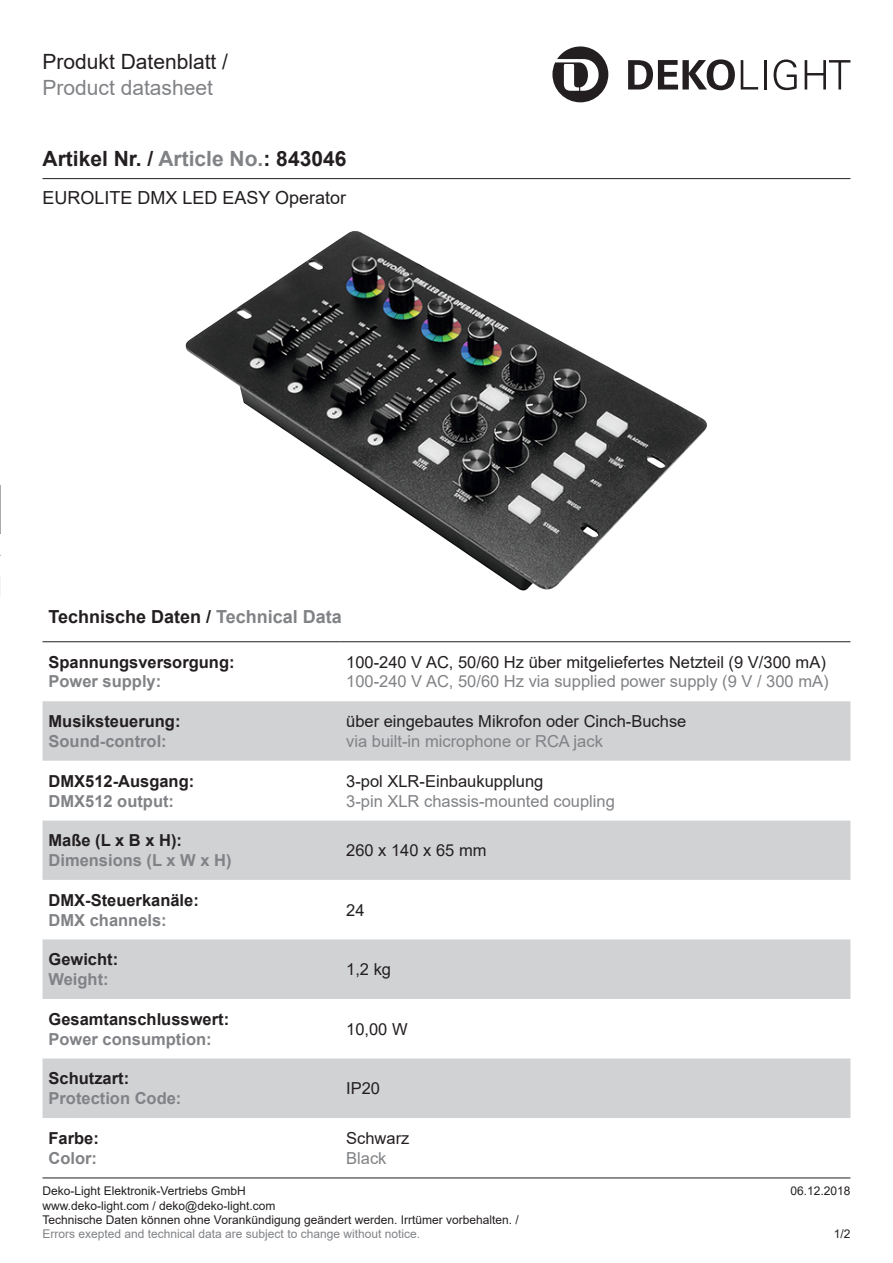
<style>
.page{position:relative;width:893px;height:1263px;background:#fff}
.page>*{position:absolute;margin:0;border:0;box-sizing:border-box;transform-origin:0 0}
.Artikel_Nummer{font:700 21px "Arial";color:#231f20}
.t1{font:21px "Arial";color:#231f20}
.t2{font:21px "Arial";color:#808285}
.Überschrift_Thema{font:700 18px "Arial";color:#231f20}
.Kurzbezeichnung{font:18px "Arial";color:#231f20}
.Leuftext{font:16.5px "Arial";color:#231f20}
.Leuftext-2{font:700 16.5px "Arial";color:#231f20}
.Leuftext-3{font:16.5px "Arial";color:#808285}
.Leuftext-4{font:700 16.5px "Arial";color:#808285}
.Fußtext{font:12px "Arial";color:#231f20}
.Fußtext-2{font:12px "Arial";color:#808285}
.s1{color:#808285}
</style>
<div class="page">
<hr style="left:43px;top:1177px;width:807px;height:1px;background:#231f20">
<hr style="left:43px;top:178px;width:807px;height:1px;background:#231f20">
<svg style="left:0;top:485px;width:1px;height:71px"></svg>
<svg style="left:552px;top:46px;width:56px;height:56px"></svg>
<svg style="left:628px;top:59px;width:107px;height:31px"></svg>
<svg style="left:741px;top:60px;width:17px;height:30px"></svg>
<hr style="left:764px;top:60px;width:2px;height:30px;background:#231f20">
<svg style="left:774px;top:59px;width:23px;height:31px"></svg>
<svg style="left:805px;top:60px;width:45px;height:30px"></svg>
<svg style="left:43px;top:701px;width:807px;height:417px;fill:#d1d2d4"></svg>
<svg style="left:43px;top:761px;width:807px;height:59px"></svg>
<hr style="left:43px;top:641px;width:297px;height:1px;background:#231f20">
<hr style="left:340px;top:641px;width:510px;height:1px;background:#231f20">
<img style="left:186px;top:231px;width:521px;height:360px">
<p class="t1" style="left:43px;top:48px;width:187px">Produkt Datenblatt /</p>
<p class="t2" style="left:43px;top:73px;width:172px">Product datasheet</p>
<p class="Artikel_Nummer" style="left:43px;top:144px;width:305px">Artikel Nr. / <span class="s1">Article No.</span>: 843046</p>
<p class="Kurzbezeichnung" style="left:43px;top:186px;width:305px">EUROLITE DMX LED EASY Operator</p>
<p class="Überschrift_Thema" style="left:49px;top:604px;width:295px">Technische Daten / <span class="s1">Technical Data</span></p>
<p class="Leuftext-2" style="left:49px;top:650px;width:188px">Spannungsversorgung:</p>
<p class="Leuftext-4" style="left:49px;top:670px;width:114px">Power supply:</p>
<p class="Leuftext" style="left:346px;top:650px;width:481px">100-240 V AC, 50/60 Hz über mitgeliefertes Netzteil (9 V/300 mA)</p>
<p class="Leuftext-3" style="left:346px;top:670px;width:484px">100-240 V AC, 50/60 Hz via supplied power supply (9 V / 300 mA)</p>
<p class="Leuftext-2" style="left:49px;top:710px;width:134px">Musiksteuerung:</p>
<p class="Leuftext-4" style="left:49px;top:729px;width:120px">Sound-control:</p>
<p class="Leuftext-2" style="left:49px;top:769px;width:147px">DMX512-Ausgang:</p>
<p class="Leuftext-4" style="left:49px;top:789px;width:127px">DMX512 output:</p>
<p class="Leuftext-2" style="left:49px;top:829px;width:135px">Maße (L x B x H):</p>
<p class="Leuftext-4" style="left:49px;top:849px;width:185px">Dimensions (L x W x H)</p>
<p class="Leuftext-2" style="left:49px;top:888px;width:152px">DMX-Steuerkanäle:</p>
<p class="Leuftext-4" style="left:49px;top:908px;width:120px">DMX channels:</p>
<p class="Leuftext-2" style="left:49px;top:948px;width:71px">Gewicht:</p>
<p class="Leuftext-4" style="left:49px;top:968px;width:62px">Weight:</p>
<p class="Leuftext-2" style="left:49px;top:1007px;width:182px">Gesamtanschlusswert:</p>
<p class="Leuftext-4" style="left:49px;top:1027px;width:165px">Power consumption:</p>
<p class="Leuftext-2" style="left:49px;top:1067px;width:82px">Schutzart:</p>
<p class="Leuftext-4" style="left:49px;top:1087px;width:134px">Protection Code:</p>
<p class="Leuftext-2" style="left:49px;top:1126px;width:52px">Farbe:</p>
<p class="Leuftext-4" style="left:49px;top:1146px;width:50px">Color:</p>
<p class="Leuftext" style="left:346px;top:710px;width:342px">über eingebautes Mikrofon oder Cinch-Buchse</p>
<p class="Leuftext-3" style="left:346px;top:730px;width:258px">via built-in microphone or RCA jack</p>
<p class="Leuftext" style="left:346px;top:769px;width:199px">3-pol XLR-Einbaukupplung</p>
<p class="Leuftext-3" style="left:346px;top:789px;width:270px">3-pin XLR chassis-mounted coupling</p>
<p class="Leuftext" style="left:346px;top:839px;width:142px">260 x 140 x 65 mm</p>
<p class="Leuftext" style="left:346px;top:898px;width:20px">24</p>
<p class="Leuftext" style="left:346px;top:958px;width:46px">1,2 kg</p>
<p class="Leuftext" style="left:346px;top:1017px;width:63px">10,00 W</p>
<p class="Leuftext" style="left:346px;top:1077px;width:35px">IP20</p>
<p class="Leuftext" style="left:346px;top:1127px;width:65px">Schwarz</p>
<p class="Leuftext-3" style="left:346px;top:1146px;width:42px">Black</p>
<p class="Fußtext" style="left:43px;top:1183px;width:205px">Deko-Light Elektronik-Vertriebs GmbH</p>
<p class="Fußtext" style="left:790px;top:1183px;width:62px">06.12.2018</p>
<p class="Fußtext" style="left:43px;top:1197px;width:234px">www.deko-light.com / deko@deko-light.com</p>
<p class="Fußtext" style="left:43px;top:1211px;width:478px">Technische Daten können ohne Vorankündigung geändert werden. Irrtümer vorbehalten. /</p>
<p class="Fußtext-2" style="left:43px;top:1226px;width:379px">Errors exepted and technical data are subject to change without notice.</p>
<p class="Fußtext" style="left:834px;top:1226px;width:18px">1/2</p>
</div>
